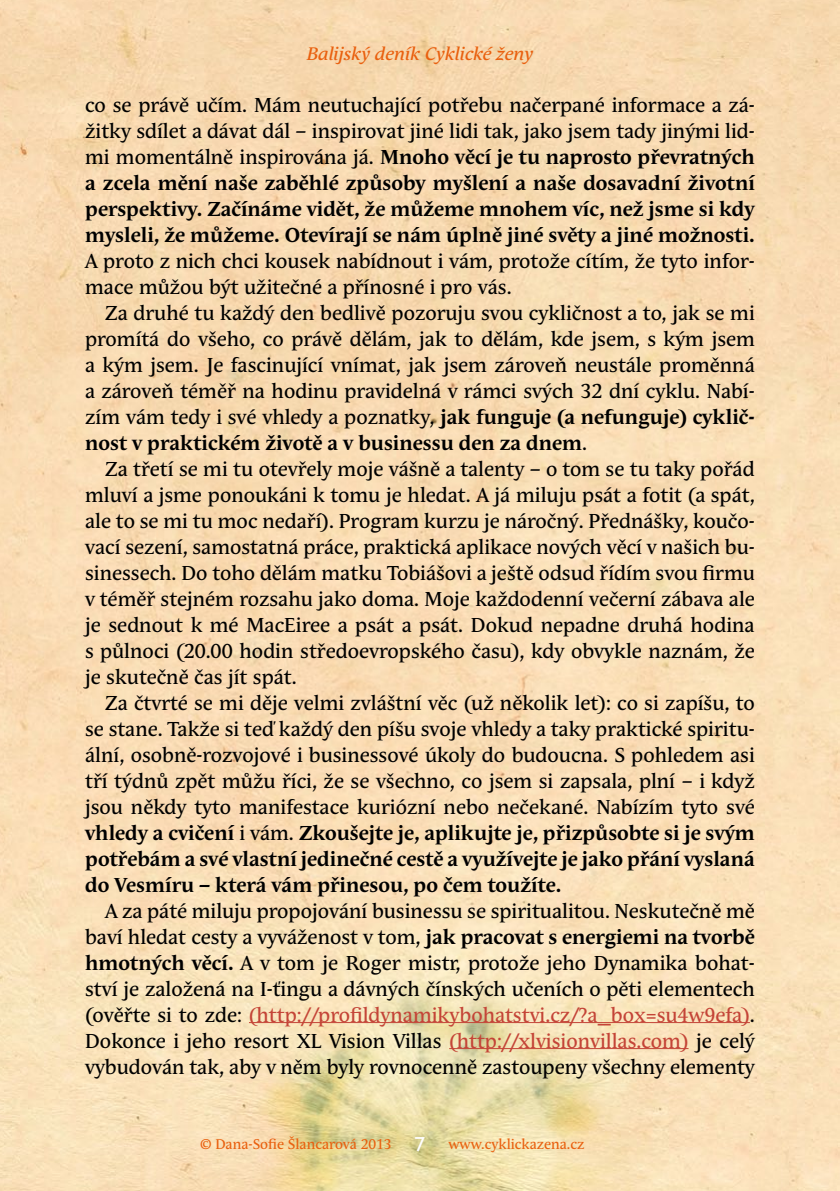
<style>
.page{position:relative;width:840px;height:1191px;background:#fff}
.page>*{position:absolute;margin:0;border:0;box-sizing:border-box;transform-origin:0 0}
.OWtext{font:20px/26px "Andulka Text Pro";color:#000;text-align:justify}
.t1{font:20px "Aller";color:#fff}
.t2{font:italic 18px "Andulka Text Pro";color:#e9600f}
.t3{font:14px "Andulka Text Pro";color:#e9600f}
.s1{font-weight:700}
.s2{color:#c44437}
</style>
<div class="page">
<img style="left:0;top:0;width:839px;height:1191px">
<hr style="left:249px;top:1022px;width:500px;height:1px;background:#c44437">
<hr style="left:449px;top:1048px;width:239px;height:1px;background:#c44437">
<p class="t2" style="left:306px;top:44px;width:228px">Balijský deník Cyklické ženy</p>
<p class="OWtext" style="left:85px;top:92px;width:671px">co se právě učím. Mám neutuchající potřebu načerpané informace a zá&shy;žitky sdílet a dávat dál – inspirovat jiné lidi tak, jako jsem tady jinými lid&shy;mi momentálně inspirována já. <span class="s1">Mnoho věcí je tu naprosto převratných a zcela mění naše zaběhlé způsoby myšlení a naše dosavadní životní perspektivy. Začínáme vidět, že můžeme mnohem víc, než jsme si kdy mysleli, že můžeme. Otevírají se nám úplně jiné světy a jiné možnosti.<br></span>A proto z nich chci kousek nabídnout i vám, protože cítím, že tyto infor&shy;mace můžou být užitečné a přínosné i pro vás.</p>
<p class="OWtext" style="left:85px;top:300px;width:671px;text-indent:20px">Za druhé tu každý den bedlivě pozoruju svou cykličnost a to, jak se mi promítá do všeho, co právě dělám, jak to dělám, kde jsem, s kým jsem a kým jsem. Je fascinující vnímat, jak jsem zároveň neustále proměnná a zároveň téměř na hodinu pravidelná v rámci svých 32 dní cyklu. Nabí&shy;zím vám tedy i své vhledy a poznatky, <span class="s1">jak funguje (a nefunguje) cyklič&shy;nost v praktickém životě a v businessu den za dnem</span>.</p>
<p class="OWtext" style="left:85px;top:456px;width:671px;text-indent:20px">Za třetí se mi tu otevřely moje vášně a talenty – o tom se tu taky pořád mluví a jsme ponoukáni k tomu je hledat. A já miluju psát a fotit (a spát, ale to se mi tu moc nedaří). Program kurzu je náročný. Přednášky, koučo&shy;vací sezení, samostatná práce, praktická aplikace nových věcí v našich bu&shy;sinessech. Do toho dělám matku Tobiášovi a ještě odsud řídím svou firmu v téměř stejném rozsahu jako doma. Moje každodenní večerní zábava ale je sednout k mé MacEiree a psát a psát. Dokud nepadne druhá hodina s půlnoci (20.00 hodin středoevropského času), kdy obvykle naznám, že je skutečně čas jít spát.</p>
<p class="OWtext" style="left:85px;top:690px;width:671px;text-indent:20px">Za čtvrté se mi děje velmi zvláštní věc (už několik let): co si zapíšu, to se stane. Takže si teď každý den píšu svoje vhledy a taky praktické spiritu&shy;ální, osobně-rozvojové i businessové úkoly do budoucna. S pohledem asi tří týdnů zpět můžu říci, že se všechno, co jsem si zapsala, plní – i když jsou někdy tyto manifestace kuriózní nebo nečekané. Nabízím tyto své <span class="s1">vhledy a cvičení</span> i vám. <span class="s1">Zkoušejte je, aplikujte je, přizpůsobte si je svým potřebám a své vlastní jedinečné cestě a využívejte je jako přání vyslaná do Vesmíru – která vám přinesou, po čem toužíte.</span></p>
<p class="OWtext" style="left:85px;top:898px;width:671px;text-indent:20px">A za páté miluju propojování businessu se spiritualitou. Neskutečně mě baví hledat cesty a vyváženost v tom, <span class="s1">jak pracovat s energiemi na tvorbě hmotných věcí.</span> A v tom je Roger mistr, protože jeho Dynamika bohat&shy;ství je založená na I-ťingu a dávných čínských učeních o pěti elementech (ověřte si to zde: <span class="s2">(http://profildynamikybohatstvi.cz/?a_box=su4w9efa)</span>.<br>Dokonce i jeho resort XL Vision Villas <span class="s2">(http://xlvisionvillas.com)</span> je celý vybudován tak, aby v něm byly rovnocenně zastoupeny všechny elementy</p>
<p class="t3" style="left:200px;top:1136px;width:193px">© Dana-Sofie Šlancarová 2013</p>
<p class="t3" style="left:448px;top:1136px;width:137px">www.cyklickazena.cz</p>
<p class="t1" style="left:414px;top:1131px;width:13px">7</p>
</div>
